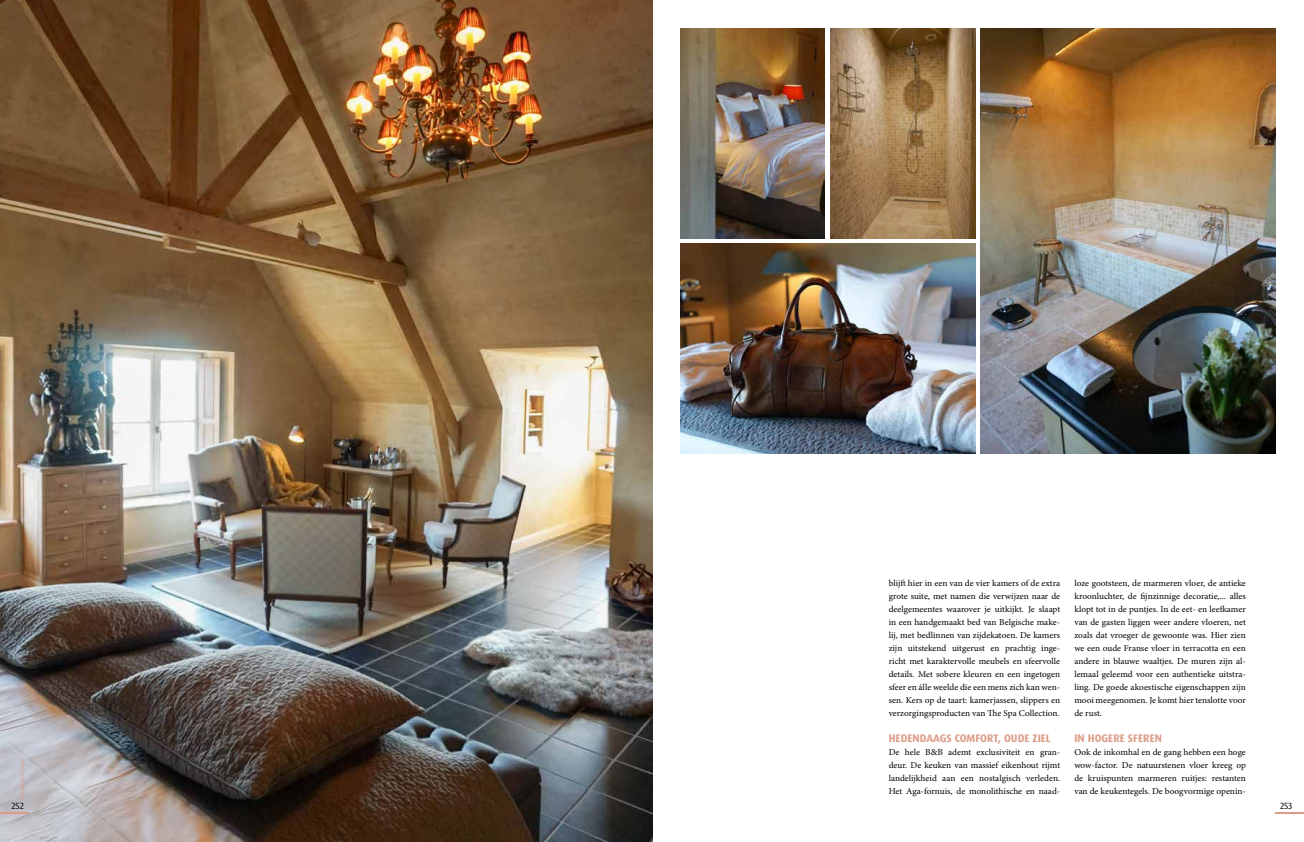
<style>
.page{position:relative;width:1304px;height:842px;background:#fff}
.page>*{position:absolute;margin:0;border:0;box-sizing:border-box;transform-origin:0 0}
.t1{font:700 11px "Dax";color:#dd9b87}
.t2{font:9px/13px "Minion Pro";color:#000;text-align:justify}
.t3{font:9px "Dax";letter-spacing:-.08em;color:#000}
.t4{font:6px "Minion Pro";letter-spacing:-.005em;color:#dd9b87}
</style>
<div class="page">
<hr style="left:1276px;top:812px;width:28px;height:2px;background:#dd9b87">
<img style="left:981px;top:29px;width:295px;height:425px">
<img style="left:680px;top:244px;width:295px;height:210px">
<img style="left:680px;top:28px;width:145px;height:210px">
<img style="left:831px;top:28px;width:144px;height:210px">
<img style="left:0;top:0;width:652px;height:842px">
<hr style="left:0;top:812px;width:28px;height:2px;background:#dd9b87">
<p class="t4" style="left:18px;top:799px;width:43px;rotate:-90deg">Landelijk Wonen</p>
<p class="t3" style="left:11px;top:801px;width:14px">252</p>
<p class="t2" style="left:889px;top:576px;width:173px">blijft hier in een van de vier kamers of de extra grote suite, met namen die verwijzen naar de deelgemeentes waarover je uitkijkt. Je slaapt in een handgemaakt bed van Belgische make&shy;lij, met bedlinnen van zijdekatoen. De kamers zijn uitstekend uitgerust en prachtig inge&shy;richt met karaktervolle meubels en sfeervolle details. Met sobere kleuren en een ingetogen sfeer en álle weelde die een mens zich kan wen&shy;sen. Kers op de taart: kamerjassen, slippers en verzorgingsproducten van The Spa Collection.</p>
<p class="t1" style="left:889px;top:732px;width:164px">HEDENDAAGS COMFORT, OUDE ZIEL</p>
<p class="t2" style="left:889px;top:745px;width:173px">De hele B&amp;B ademt exclusiviteit en gran&shy;deur. De keuken van massief eikenhout rijmt landelijkheid aan een nostalgisch verleden.<br>Het Aga-fornuis, de monolithische en naad-</p>
<p class="t2" style="left:1074px;top:576px;width:173px">loze gootsteen, de marmeren vloer, de antieke kroonluchter, de fijnzinnige decoratie,... alles klopt tot in de puntjes. In de eet- en leefkamer van de gasten liggen weer andere vloeren, net zoals dat vroeger de gewoonte was. Hier zien we een oude Franse vloer in terracotta en een andere in blauwe waaltjes. De muren zijn al&shy;lemaal geleemd voor een authentieke uitstra&shy;ling. De goede akoestische eigenschappen zijn mooi meegenomen. Je komt hier tenslotte voor de rust.</p>
<p class="t1" style="left:1074px;top:732px;width:89px">IN HOGERE SFEREN</p>
<p class="t2" style="left:1074px;top:745px;width:173px">Ook de inkomhal en de gang hebben een hoge wow-factor. De natuurstenen vloer kreeg op de kruispunten marmeren ruitjes: restanten van de keukentegels. De boogvormige openin-</p>
<p class="t3" style="left:1280px;top:801px;width:14px">253</p>
</div>
